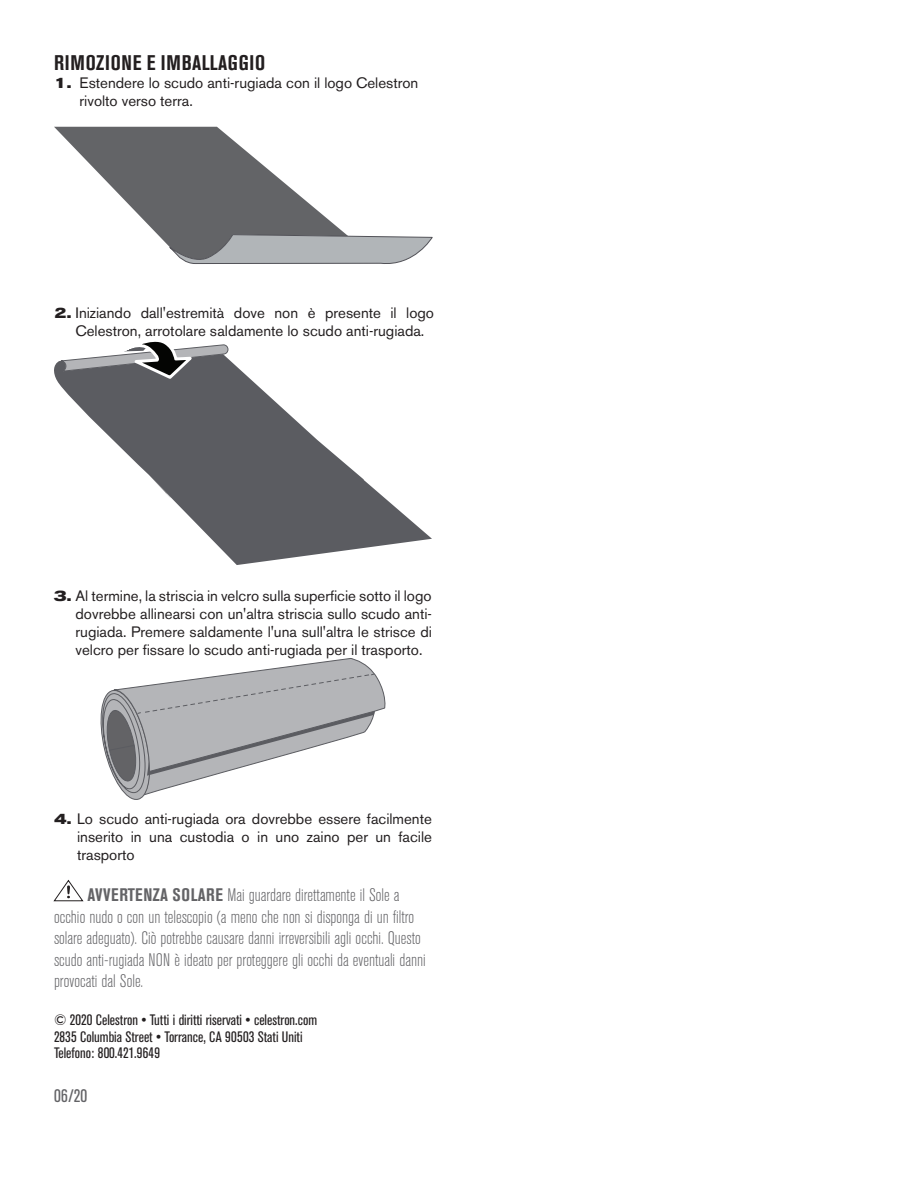
<style>
.page{position:relative;width:918px;height:1188px;background:#fff}
.page>*{position:absolute;margin:0;border:0;box-sizing:border-box;transform-origin:0 0}
.t1{font:700 condensed 21px "Akzidenz Grotesk BE";letter-spacing:.035em;color:#231f20}
.t2{font:300 condensed 18px/21.6px "Akzidenz Grotesk BE";color:#636366}
.t3{font:condensed 18px "Akzidenz Grotesk BE";color:#636366}
.t4{font:15px/18px "Akzidenz Grotesk BE";color:#231f20}
.t5{font:condensed 15px/16.5px "Akzidenz Grotesk BE";color:#231f20}
.s1{font-weight:700;font-stretch:expanded}
.s2{font-weight:700}
</style>
<div class="page">
<svg style="left:54px;top:127px;width:379px;height:137px"></svg>
<svg style="left:57px;top:359px;width:375px;height:206px"></svg>
<svg style="left:54px;top:341px;width:175px;height:40px"></svg>
<svg style="left:100px;top:658px;width:286px;height:142px"></svg>
<svg style="left:54px;top:880px;width:29px;height:21px"></svg>
<h1 class="t1" style="left:54px;top:50px;width:213px">RIMOZIONE E IMBALLAGGIO</h1>
<p class="t4" style="left:80px;top:74px;width:340px;text-indent:-26px"><span class="s1">1.</span> Estendere lo scudo anti-rugiada con il logo Celestron rivolto verso terra.</p>
<p class="t4" style="left:76px;top:304px;width:360px;text-indent:-22px"><span class="s1">2.</span> Iniziando dall'estremità dove non è presente il logo<br>Celestron, arrotolare saldamente lo scudo anti-rugiada.</p>
<p class="t4" style="left:76px;top:587px;width:358px;text-align:justify;text-indent:-22px"><span class="s1">3.</span> Al termine, la striscia in velcro sulla superficie sotto il logo dovrebbe allinearsi con un'altra striscia sullo scudo anti&shy;rugiada. Premere saldamente l'una sull'altra le strisce di velcro per fissare lo scudo anti-rugiada per il trasporto.</p>
<p class="t4" style="left:77px;top:810px;width:356px;text-align:justify;text-indent:-23px"><span class="s1">4.</span> Lo scudo anti-rugiada ora dovrebbe essere facilmente inserito in una custodia o in uno zaino per un facile trasporto</p>
<p class="t2" style="left:54px;top:885px;width:373px;text-indent:33px"><span class="s2">AVVERTENZA SOLARE</span> Mai guardare direttamente il Sole a occhio nudo o con un telescopio (a meno che non si disponga di un filtro solare adeguato). Ciò potrebbe causare danni irreversibili agli occhi. Questo scudo anti-rugiada NON è ideato per proteggere gli occhi da eventuali danni provocati dal Sole.</p>
<p class="t5" style="left:54px;top:1012px;width:265px">© 2020 Celestron • Tutti i diritti riservati • celestron.com<br>2835 Columbia Street • Torrance, CA 90503 Stati Uniti<br>Telefono: 800.421.9649</p>
<p class="t3" style="left:54px;top:1085px;width:35px">06/20</p>
</div>
